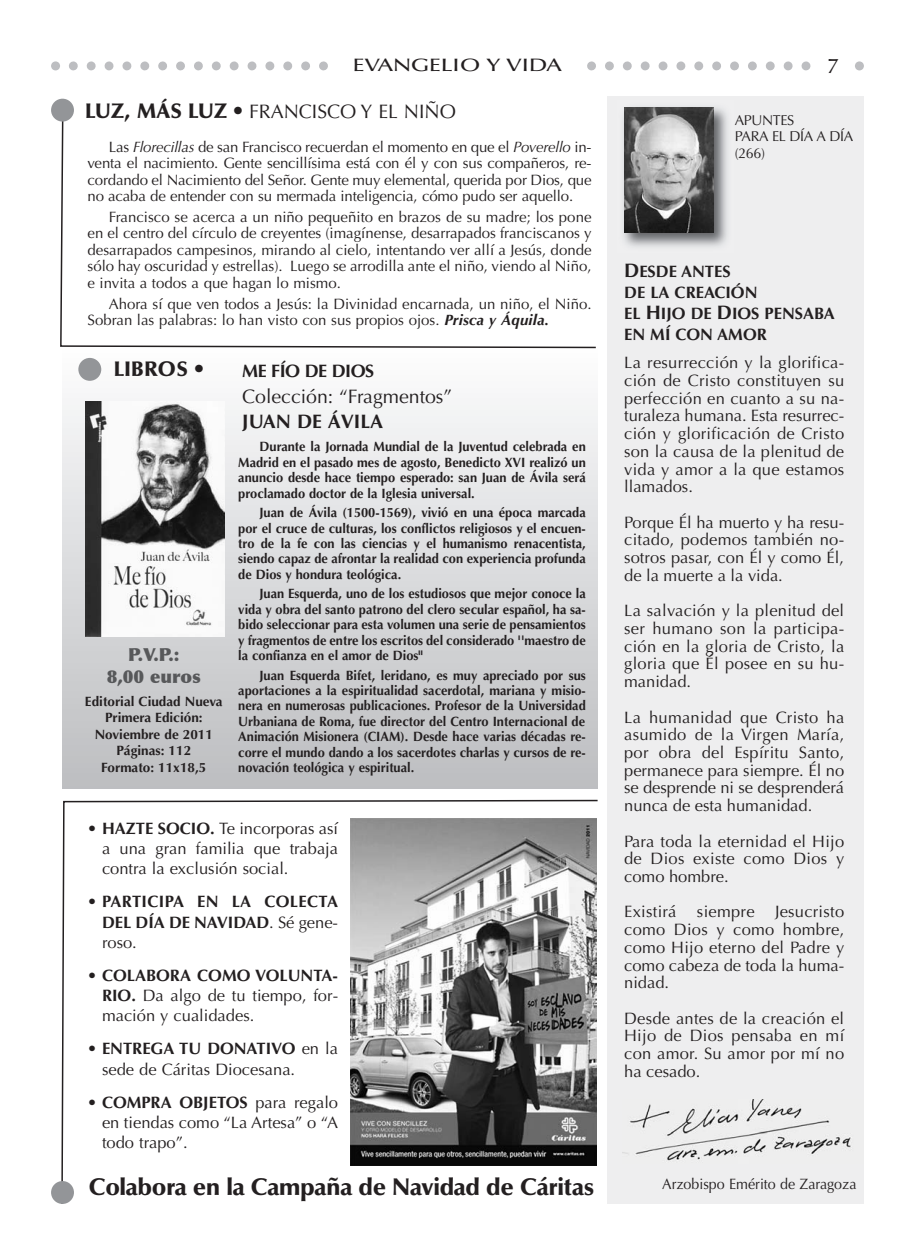
<style>
.page{position:relative;width:915px;height:1255px;background:#fff}
.page>*{position:absolute;margin:0;border:0;box-sizing:border-box;transform-origin:0 0}
.t1{font:900 24px "Optima";letter-spacing:-.015em;color:#231f20}
.t2{font:900 21px "Optima";color:#231f20}
.t3{font:500 21px "Optima";color:#231f20}
.t4{font:19.5px/25.5px "Optima";color:#231f20}
.t5{font:900 18px/22.2px "Optima";color:#57585a;text-align:center}
.t6{font:500 18px "Optima";letter-spacing:-.01em;color:#231f20;scale:1.3 1}
.t7{font:700 18px "Optima";letter-spacing:-.03em;color:#231f20}
.t8{font:16.5px/17.7px "Optima";color:#231f20;text-align:justify}
.t9{font:700 16.5px/21px "Optima";color:#231f20}
.t10{font:15px/16.5px "Optima";color:#231f20;text-align:justify}
.t11{font:15px "Optima";color:#231f20;scale:.95 1}
.t12{font:14.25px/16.5px "Optima";letter-spacing:-.03em;color:#231f20}
.t13{font:700 13.5px/15.5px "Optima";color:#231f20;text-align:justify;scale:.95 1}
.t14{font:700 13.5px/16.5px "Optima";color:#231f20;text-align:center}
.s1{font-weight:900;font-size:21px}
.s2{font-style:italic}
.s3{font-weight:700;font-style:italic}
.s4{font-weight:700}
.s5{font-weight:400}
.s6{font-size:19.5px}
</style>
<div class="page">
<div style="left:63px;top:347px;width:534px;height:441px;background:linear-gradient(to bottom,#fdfdfd,#bcbdc0)"></div>
<div style="left:607px;top:96px;width:256px;height:1107px;background:#eeeeef"></div>
<svg style="left:51px;top:61px;width:812px;height:9px"></svg>
<div style="left:329px;top:55px;width:256px;height:20px;background:#fff"></div>
<div style="left:817px;top:51px;width:30px;height:30px;background:#fff"></div>
<img style="left:623px;top:107px;width:104px;height:140px">
<img style="left:624px;top:108px;width:89px;height:125px">
<svg style="left:60px;top:99px;width:537px;height:250px"></svg>
<div style="left:51px;top:99px;width:23px;height:23px;background:#939598;border-radius:50%"></div>
<svg style="left:60px;top:799px;width:538px;height:405px"></svg>
<div style="left:51px;top:1180px;width:23px;height:23px;background:#939598;border-radius:50%"></div>
<img style="left:350px;top:818px;width:246px;height:347px">
<div style="left:78px;top:358px;width:23px;height:23px;background:#939598;border-radius:50%"></div>
<img style="left:85px;top:401px;width:139px;height:235px">
<img style="left:622px;top:1099px;width:229px;height:62px">
<p class="t6" style="left:353px;top:58px;width:162px">EVANGELIO Y VIDA</p>
<p class="t3" style="left:827px;top:57px;width:12px">7</p>
<p class="t4" style="left:85px;top:101px;width:372px"><span class="s1">LUZ, MÁS LUZ •</span> FRANCISCO Y EL NIÑO</p>
<p class="t10" style="left:87px;top:140px;width:505px;text-indent:21px">Las <span class="s2">Florecillas</span> de san Francisco recuerdan el momento en que el <span class="s2">Poverello</span> in&shy;venta el nacimiento. Gente sencillísima está con él y con sus compañeros, re&shy;cordando el Nacimiento del Señor. Gente muy elemental, querida por Dios, que no acaba de entender con su mermada inteligencia, cómo pudo ser aquello.</p>
<p class="t10" style="left:87px;top:210px;width:505px;text-indent:21px">Francisco se acerca a un niño pequeñito en brazos de su madre; los pone en el centro del círculo de creyentes (imagínense, desarrapados franciscanos y desarrapados campesinos, mirando al cielo, intentando ver allí a Jesús, donde sólo hay oscuridad y estrellas). Luego se arrodilla ante el niño, viendo al Niño, e invita a todos a que hagan lo mismo.</p>
<p class="t10" style="left:87px;top:297px;width:505px;text-indent:21px">Ahora sí que ven todos a Jesús: la Divinidad encarnada, un niño, el Niño.<br>Sobran las palabras: lo han visto con sus propios ojos. <span class="s3">Prisca y Áquila.</span></p>
<p class="t2" style="left:114px;top:360px;width:92px">LIBROS •</p>
<p class="t5" style="left:107px;top:645px;width:95px">P.V.P.:<br>8,00 euros</p>
<p class="t14" style="left:85px;top:694px;width:139px">Editorial Ciudad Nueva<br>Primera Edición:<br>Noviembre de 2011<br>Páginas: 112<br>Formato: 11x18,5</p>
<p class="t7" style="left:242px;top:363px;width:133px">ME FÍO DE DIOS</p>
<p class="t4" style="left:242px;top:385px;width:211px">Colección: “Fragmentos”<br><span class="s4">JUAN DE ÁVILA</span></p>
<p class="t13" style="left:238px;top:440px;width:367px;text-indent:21px">Durante la Jornada Mundial de la Juventud celebrada en Madrid en el pasado mes de agosto, Benedicto XVI realizó un anuncio desde hace tiempo esperado: san Juan de Ávila será proclamado doctor de la Iglesia universal.</p>
<p class="t13" style="left:238px;top:506px;width:367px;text-indent:21px">Juan de Ávila (1500-1569), vivió en una época marcada por el cruce de culturas, los conflictos religiosos y el encuen&shy;tro de la fe con las ciencias y el humanismo renacentista, siendo capaz de afrontar la realidad con experiencia profunda de Dios y hondura teológica.</p>
<p class="t13" style="left:238px;top:587px;width:367px;text-indent:21px">Juan Esquerda, uno de los estudiosos que mejor conoce la vida y obra del santo patrono del clero secular español, ha sa&shy;bido seleccionar para esta volumen una serie de pensamientos y fragmentos de entre los escritos del considerado ''maestro de la confianza en el amor de Dios"</p>
<p class="t13" style="left:238px;top:668px;width:367px;text-indent:21px">Juan Esquerda Bifet, leridano, es muy apreciado por sus aportaciones a la espiritualidad sacerdotal, mariana y misio&shy;nera en numerosas publicaciones. Profesor de la Universidad Urbaniana de Roma, fue director del Centro Internacional de Animación Misionera (CIAM). Desde hace varias décadas re&shy;corre el mundo dando a los sacerdotes charlas y cursos de re&shy;novación teológica y espiritual.</p>
<p class="t8" style="left:102px;top:819px;width:237px;line-height:20.2px;text-indent:-15px">• <span class="s4">HAZTE SOCIO.</span> Te incorporas así a una gran familia que trabaja contra la exclusión social.</p>
<p class="t9" style="left:102px;top:893px;width:237px;line-height:20.2px;text-align:justify;text-indent:-15px"><span class="s5">•</span> PARTICIPA EN LA COLECTA DEL DÍA DE NAVIDAD<span class="s5">. Sé gene&shy;roso.</span></p>
<p class="t8" style="left:102px;top:966px;width:237px;line-height:20.2px;text-indent:-15px">• <span class="s4">COLABORA COMO VOLUNTA-RIO.</span> Da algo de tu tiempo, for&shy;mación y cualidades.</p>
<p class="t8" style="left:102px;top:1040px;width:237px;line-height:20.2px;text-indent:-15px">• <span class="s4">ENTREGA TU DONATIVO</span> en la sede de Cáritas Diocesana.</p>
<p class="t8" style="left:102px;top:1093px;width:237px;line-height:20.2px;text-indent:-15px">• <span class="s4">COMPRA OBJETOS</span> para regalo en tiendas como “La Artesa” o “A todo trapo”.</p>
<p class="t1" style="left:88px;top:1177px;width:507px">Colabora en la Campaña de Navidad de Cáritas</p>
<p class="t12" style="left:734px;top:113px;width:120px">APUNTES<br>PARA EL DÍA A DÍA (266)</p>
<p class="t9" style="left:624px;top:262px;width:212px"><span class="s6">D</span>ESDE ANTES<br>DE LA CREACIÓN<br>EL <span class="s6">H</span>IJO DE <span class="s6">D</span>IOS PENSABA<br>EN MÍ CON AMOR</p>
<p class="t8" style="left:624px;top:355px;width:221px">La resurrección y la glorifica&shy;ción de Cristo constituyen su perfección en cuanto a su na&shy;turaleza humana. Esta resurrec&shy;ción y glorificación de Cristo son la causa de la plenitud de vida y amor a la que estamos llamados.</p>
<p class="t8" style="left:624px;top:515px;width:221px">Porque Él ha muerto y ha resu&shy;citado, podemos también no&shy;sotros pasar, con Él y como Él, de la muerte a la vida.</p>
<p class="t8" style="left:624px;top:603px;width:221px">La salvación y la plenitud del ser humano son la participa&shy;ción en la gloria de Cristo, la gloria que Él posee en su hu&shy;manidad.</p>
<p class="t8" style="left:624px;top:709px;width:221px">La humanidad que Cristo ha asumido de la Virgen María, por obra del Espíritu Santo, permanece para siempre. Él no se desprende ni se desprenderá nunca de esta humanidad.</p>
<p class="t8" style="left:624px;top:833px;width:221px">Para toda la eternidad el Hijo de Dios existe como Dios y como hombre.</p>
<p class="t8" style="left:624px;top:904px;width:221px">Existirá siempre Jesucristo como Dios y como hombre, como Hijo eterno del Padre y como cabeza de toda la huma&shy;nidad.</p>
<p class="t8" style="left:624px;top:1010px;width:221px">Desde antes de la creación el Hijo de Dios pensaba en mí con amor. Su amor por mí no ha cesado.</p>
<p class="t11" style="left:662px;top:1177px;width:206px">Arzobispo Emérito de Zaragoza</p>
</div>
